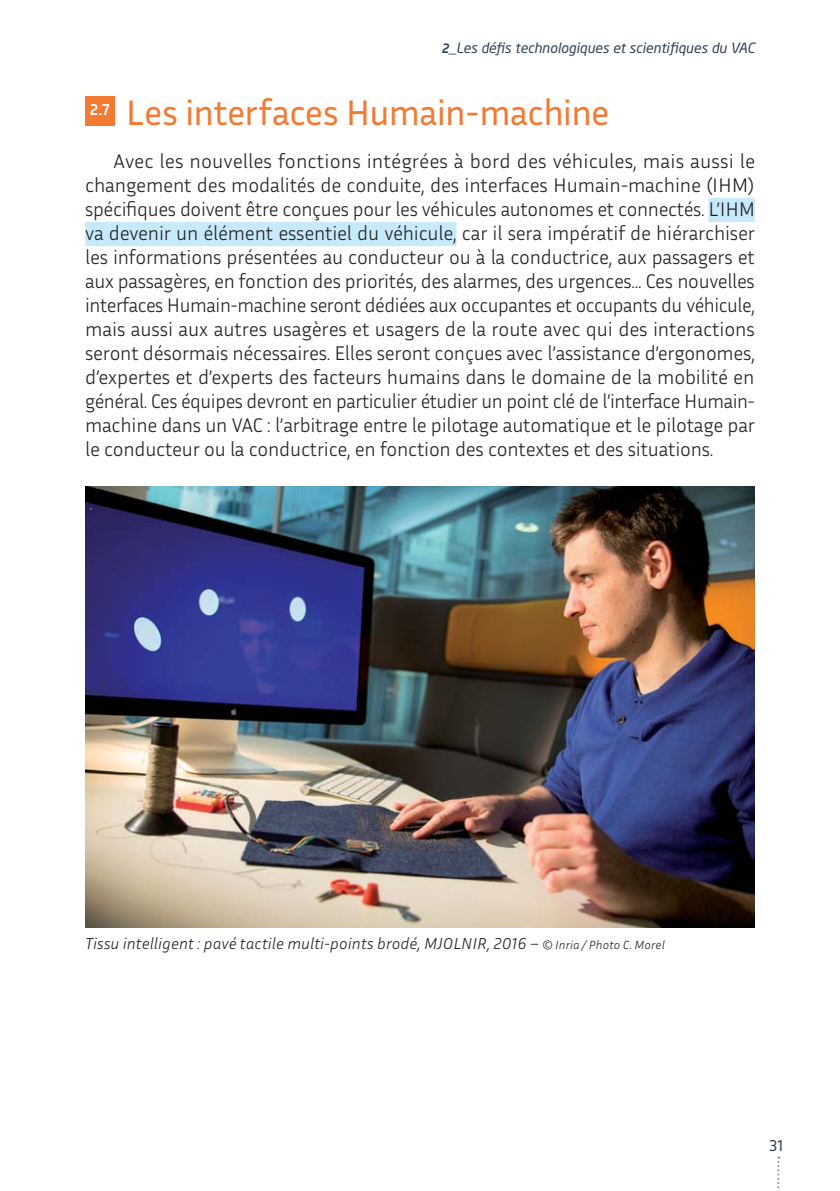
<style>
.page{position:relative;width:840px;height:1191px;background:#fff}
.page>*{position:absolute;margin:0;border:0;box-sizing:border-box;transform-origin:0 0}
.t1{font:36px "Inria Sans";letter-spacing:-.015em;color:#f47931}
.t2{font:300 20px/24px "Inria Sans";letter-spacing:-.01em;color:#231f20;text-align:justify}
.t3{font:italic 300 16px "Inria Sans";letter-spacing:.005em;color:#231f20}
.t4{font:700 16px "Inria Sans";color:#fff}
.t5{font:16px "Inria Sans";color:#324156}
.t6{font:italic 14px "Neo Sans Std";color:#324156}
.s1{font-family:"Inria Sans";font-weight:700}
.s2{font-size:12px}
</style>
<div class="page">
<svg style="left:777px;top:1157px;width:1px;height:34px"></svg>
<div style="left:708px;top:198px;width:46px;height:24px;background:#c7eafb"></div>
<div style="left:85px;top:222px;width:371px;height:24px;background:#c7eafb"></div>
<img style="left:85px;top:486px;width:669px;height:441px">
<div style="left:85px;top:96px;width:30px;height:30px;background:#f47931"></div>
<p class="t6" style="left:442px;top:41px;width:314px"><span class="s1">2</span>_Les défis technologiques et scientifiques du VAC</p>
<h1 class="t1" style="left:126px;top:95px;width:484px">Les interfaces Humain-machine</h1>
<p class="t2" style="left:85px;top:150px;width:671px;text-indent:28px">Avec les nouvelles fonctions intégrées à bord des véhicules, mais aussi le changement des modalités de conduite, des interfaces Humain-machine (IHM) spécifiques doivent être conçues pour les véhicules autonomes et connectés. L’IHM va devenir un élément essentiel du véhicule, car il sera impératif de hiérarchiser les informations présentées au conducteur ou à la conductrice, aux passagers et aux passagères, en fonction des priorités, des alarmes, des urgences... Ces nouvelles inter faces Humain-machine seront dédiées aux occupantes et occupants du véhicule, mais aussi aux autres usagères et usagers de la route avec qui des interactions seront désormais nécessaires. Elles seront conçues avec l’assistance d’ergonomes, d’expertes et d’experts des facteurs humains dans le domaine de la mobilité en général. Ces équipes devront en particulier étudier un point clé de l’interface Humain&shy;machine dans un VAC : l’arbitrage entre le pilotage automatique et le pilotage par le conducteur ou la conductrice, en fonction des contextes et des situations.</p>
<p class="t4" style="left:90px;top:102px;width:21px">2.7</p>
<p class="t3" style="left:85px;top:935px;width:581px">Tissu intelligent : pavé tactile multi-points brodé, MJOLNIR, 2016 – <span class="s2">© Inria / Photo C. Morel</span></p>
<p class="t5" style="left:769px;top:1138px;width:15px">31</p>
</div>
